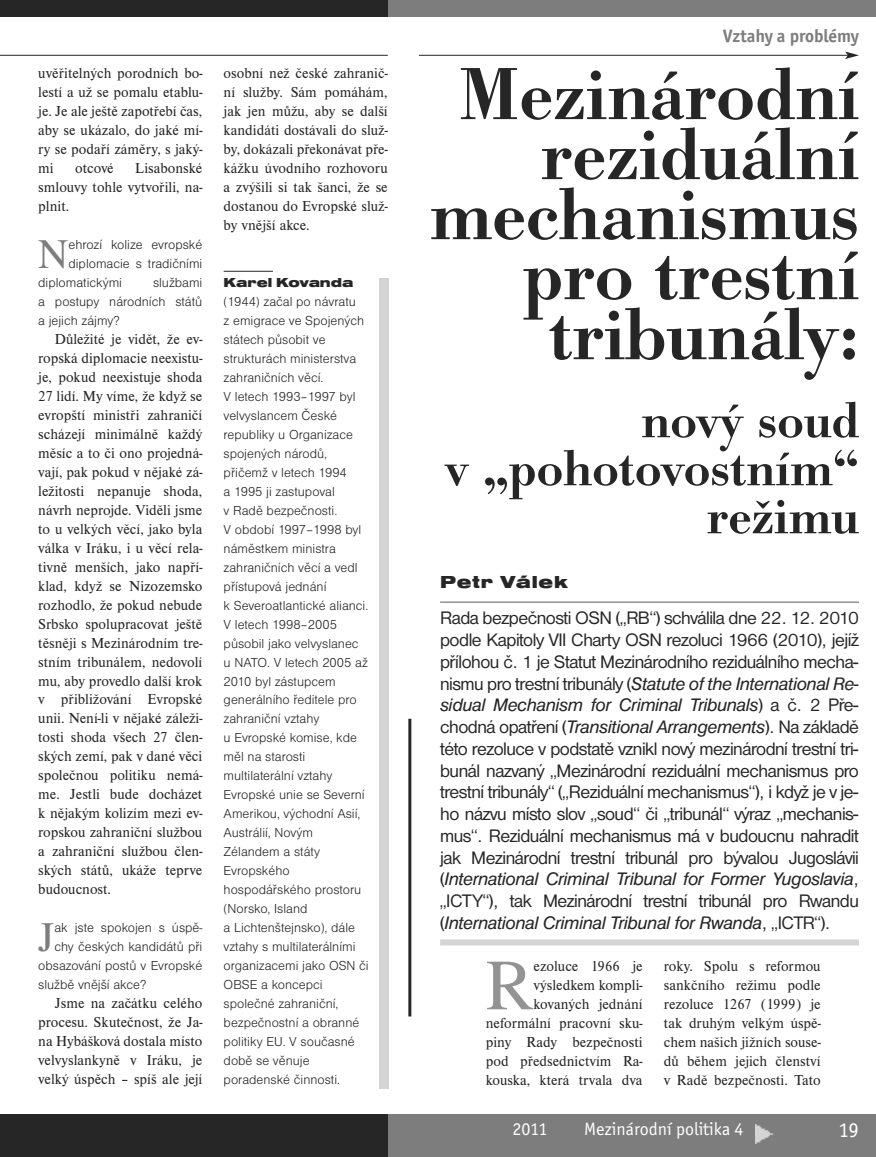
<style>
.page{position:relative;width:876px;height:1157px;background:#fff}
.page>*{position:absolute;margin:0;border:0;box-sizing:border-box;transform-origin:0 0}
.t1{font:600 76.5px/60px "Bodoni Ant TCE";color:#272627;text-align:right}
.t2{font:71.85px "Nimbus Rom No 9 LCE";color:#939393}
.t3{font:600 52.5px/48px "Bodoni Ant TCE";color:#272627;text-align:right}
.t4{font:41.85px "Nimbus Rom No 9 LCE";color:#7d7d7d}
.t5{font:21px "Officina San Itc T";color:#fff}
.t6{font:18.75px/21.8px "Nimbus San DCE";letter-spacing:-.025em;color:#272627;text-align:justify}
.t7{font:18px "Officina San Itc T";color:#fff}
.t8{font:700 18px "Officina San Itc TCE";color:#7d7d7d}
.t9{font:18px "Nimbus San DCE Blac Exte";letter-spacing:.05em;color:#272627}
.t10{font:15px/18.9px "Nimbus Rom DCE";color:#272627;text-align:justify}
.t11{font:13.5px/19px "Nimbus San DCE Ligh";color:#272627;text-align:justify}
.t12{font:13.5px "Nimbus San DCE Blac Exte";color:#272627}
.s1{font-style:italic}
</style>
<div class="page">
<div style="left:0;top:1114px;width:876px;height:43px;background:#7d7d7d"></div>
<div style="left:0;top:0;width:876px;height:17px;background:#7d7d7d"></div>
<img style="left:756px;top:1124px;width:17px;height:19px">
<hr style="left:419px;top:55px;width:429px;height:1px;background:#272627">
<svg style="left:845px;top:52px;width:14px;height:7px"></svg>
<hr style="left:224px;top:271px;width:49px;height:1px;background:#272627">
<div style="left:0;top:1114px;width:388px;height:43px;background:#272627"></div>
<div style="left:0;top:0;width:388px;height:17px;background:#272627"></div>
<hr style="left:0;top:55px;width:388px;height:1px;background:#272627">
<hr style="left:440px;top:601px;width:419px;height:2px;background:#939393">
<div style="left:440px;top:939px;width:419px;height:6px;background:#d4d4d4"></div>
<hr style="left:408px;top:718px;width:3px;height:298px;background:#272627">
<div style="left:379px;top:278px;width:10px;height:811px;background:#d4d4d4"></div>
<p class="t10" style="left:38px;top:63px;width:166px">uvěřitelných porodních bo&shy;lestí a už se pomalu etablu&shy;je. Je ale ještě zapotřebí čas, aby se ukázalo, do jaké mí&shy;ry se podaří záměry, s jaký&shy;mi</p>
<p class="t10" style="left:38px;top:158px;width:166px;text-indent:97px">Lisabonské smlouvy tohle vytvořili, na&shy;plnit.</p>
<h3 class="t4" style="left:38px;top:229px;width:32px">N</h3>
<p class="t11" style="left:68px;top:235px;width:135px">ehrozí kolize evropské</p>
<p class="t10" style="left:75px;top:158px;width:40px">otcové</p>
<p class="t11" style="left:68px;top:254px;width:135px">diplomacie s tradičními</p>
<p class="t11" style="left:38px;top:273px;width:85px">diplomatickými</p>
<p class="t11" style="left:38px;top:273px;width:166px;text-indent:115px">službami a postupy národních států a jejich zájmy?</p>
<p class="t10" style="left:38px;top:329px;width:166px;text-indent:17px">Důležité je vidět, že ev&shy;ropská diplomacie neexistu&shy;je, pokud neexistuje shoda 27 lidí. My víme, že když se evropští ministři zahraničí scházejí minimálně každý měsíc a to či ono projedná&shy;vají, pak pokud v nějaké zá&shy;ležitosti nepanuje shoda, návrh neprojde. Viděli jsme to u velkých věcí, jako byla válka v Iráku, i u věcí rela&shy;tivně menších, jako napří&shy;klad, když se Nizozemsko rozhodlo, že pokud nebude Srbsko spolupracovat ještě těsněji s Mezinárodním tre&shy;stním tribunálem, nedovolí mu, aby provedlo další krok v přibližování Evropské unii. Není-li v nějaké záleži&shy;tosti shoda všech 27 člen&shy;ských zemí, pak v dané věci společnou politiku nemá&shy;me. Jestli bude docházet k nějakým kolizím mezi ev&shy;ropskou zahraniční službou a zahraniční službou člen&shy;ských států, ukáže teprve budoucnost.</p>
<h3 class="t4" style="left:38px;top:912px;width:18px">J</h3>
<p class="t11" style="left:54px;top:918px;width:149px">ak jste spokojen s úspě-</p>
<p class="t11" style="left:54px;top:937px;width:149px">chy českých kandidátů při</p>
<p class="t11" style="left:38px;top:956px;width:166px">obsazování postů v Evropské</p>
<p class="t11" style="left:38px;top:975px;width:109px">službě vnější akce?</p>
<p class="t10" style="left:38px;top:993px;width:166px;text-indent:17px">Jsme na začátku celého procesu. Skutečnost, že Ja&shy;na Hybášková dostala místo velvyslankyně v Iráku, je velký úspěch – spíš ale její</p>
<p class="t10" style="left:224px;top:63px;width:166px">osobní než české zahranič&shy;ní služby. Sám pomáhám, jak jen můžu, aby se další kandidáti dostávali do služ&shy;by, dokázali překonávat pře&shy;kážku úvodního rozhovoru a zvýšili si tak šanci, že se dostanou do Evropské služ&shy;by vnější akce.</p>
<p class="t12" style="left:224px;top:274px;width:131px">Karel Kovanda</p>
<p class="t11" style="left:224px;top:292px;width:147px;text-align:left">(1944) začal po návratu<br>z emigrace ve Spojených státech působit ve strukturách ministerstva zahraničních věcí.<br>V letech 1993–1997 byl velvyslancem České republiky u Organizace spojených národů, přičemž v letech 1994<br>a 1995 ji zastupoval<br>v Radě bezpečnosti.<br>V období 1997–1998 byl náměstkem ministra zahraničních věcí a vedl přístupová jednání<br>k Severoatlantické alianci.<br>V letech 1998–2005 působil jako velvyslanec u NATO. V letech 2005 až<br>2010 byl zástupcem generálního ředitele pro zahraniční vztahy<br>u Evropské komise, kde měl na starosti multilaterální vztahy<br>Evropské unie se Severní<br>Amerikou, východní Asií,<br>Austrálií, Novým<br>Zélandem a státy<br>Evropského hospodářského prostoru (Norsko, Island<br>a Lichtenštejnsko), dále vztahy s multilaterálními organizacemi jako OSN či<br>OBSE a koncepci společné zahraniční, bezpečnostní a obranné politiky EU. V současné době se věnuje poradenské činnosti.</p>
<p class="t8" style="left:723px;top:25px;width:137px">Vztahy a problémy</p>
<h1 class="t1" style="left:430px;top:63px;width:431px">Mezinárodní reziduální mechanismus pro trestní tribunály:</h1>
<h3 class="t3" style="left:445px;top:395px;width:415px">nový soud<br>v „pohotovostním“ režimu</h3>
<p class="t9" style="left:440px;top:571px;width:129px">Petr Válek</p>
<p class="t6" style="left:440px;top:607px;width:420px">Rada bezpečnosti OSN („RB“) schválila dne 22. 12. 2010 podle Kapitoly VII Charty OSN rezoluci 1966 (2010), jejíž přílohou č. 1 je Statut Mezinárodního reziduálního mecha&shy;nismu pro trestní tribunály (<span class="s1">Statute of the International Re&shy;sidual Mechanism for Criminal Tribunals</span>) a č. 2 Pře&shy;chodná opatření (<span class="s1">Transitional Arrangements</span>). Na základě této rezoluce v podstatě vznikl nový mezinárodní trestní tri&shy;bunál nazvaný „Mezinárodní reziduální mechanismus pro trestní tribunály“ („Reziduální mechanismus“), i když je v je&shy;ho názvu místo slov „soud“ či „tribunál“ výraz „mechanis&shy;mus“. Reziduální mechanismus má v budoucnu nahradit jak Mezinárodní trestní tribunál pro bývalou Jugoslávii (<span class="s1">International Criminal Tribunal for Former Yugoslavia</span>, „ICTY“), tak Mezinárodní trestní tribunál pro Rwandu (<span class="s1">International Criminal Tribunal for Rwanda</span>, „ICTR“).</p>
<p class="t10" style="left:486px;top:956px;width:158px;text-align:right">ezoluce 1966 je výsledkem kompli&shy;kovaných jednání neformální pracovní sku&shy;piny Rady bezpečnosti pod předsednictvím Ra&shy;kouska, která trvala dva</p>
<p class="t10" style="left:664px;top:956px;width:158px">roky. Spolu s reformou sankčního režimu podle rezoluce 1267 (1999) je tak druhým velkým úspě&shy;chem našich jižních souse&shy;dů během jejich členství v Radě bezpečnosti. Tato</p>
<h2 class="t2" style="left:486px;top:942px;width:49px">R</h2>
<p class="t7" style="left:513px;top:1118px;width:36px">2011</p>
<p class="t7" style="left:584px;top:1118px;width:161px">Mezinárodní politika 4</p>
<h3 class="t5" style="left:838px;top:1117px;width:22px">19</h3>
</div>
